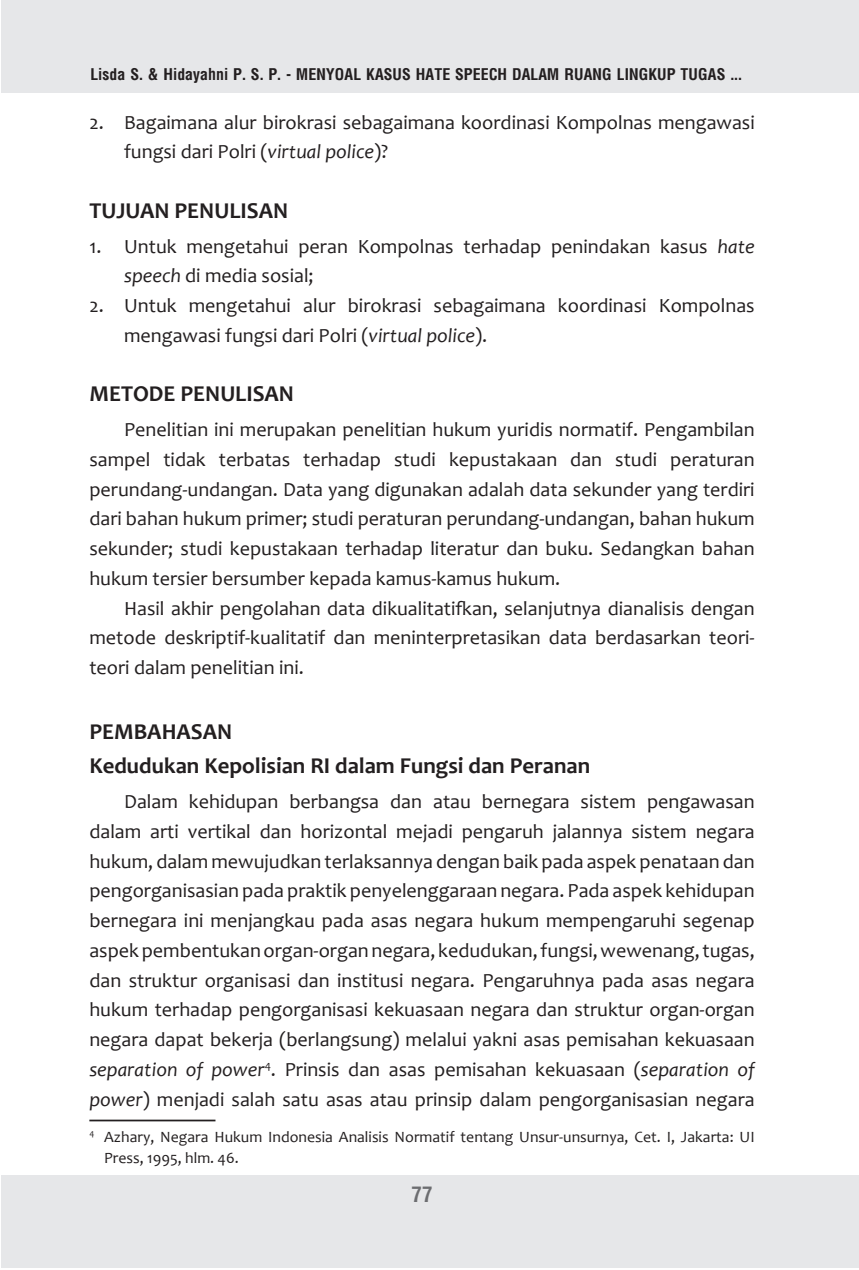
<style>
.page{position:relative;width:859px;height:1270px;background:#fff}
.page>*{position:absolute;margin:0;border:0;box-sizing:border-box;transform-origin:0 0}
.sub_bab{font:700 22.75px "Candara";color:#231f20}
.t1{font:700 21px "Arena Condensed";color:#6c6d70}
.Paragraph_1{font:20.12px/29.8px "Candara";color:#231f20;text-align:justify}
.no_1{font:20.12px/29.8px "Candara";color:#231f20}
.footnote{font:15.75px/21px "Candara";color:#231f20}
.footnote-2{font:700 15.75px "Arena Condensed";color:#231f20}
.s1{font-style:italic}
</style>
<div class="page">
<hr style="left:0;top:1px;width:1px;height:92px;background:#e6e7e9">
<hr style="left:0;top:1176px;width:1px;height:92px;background:#e6e7e9">
<div style="left:1px;top:1px;width:857px;height:92px;background:#e6e7e9"></div>
<div style="left:1px;top:1176px;width:857px;height:92px;background:#e6e7e9"></div>
<hr style="left:89px;top:1120px;width:126px;height:1px;background:#231f20">
<p class="footnote-2" style="left:90px;top:64px;width:653px">Lisda S. &amp; Hidayahni P. S. P. - MENYOAL KASUS HATE SPEECH DALAM RUANG LINGKUP TUGAS ...</p>
<p class="no_1" style="left:124px;top:107px;width:632px;text-indent:-35px">2. Bagaimana alur birokrasi sebagaimana koordinasi Kompolnas mengawasi fungsi dari Polri (<span class="s1">virtual police</span>)?</p>
<p class="sub_bab" style="left:89px;top:196px;width:200px">TUJUAN PENULISAN</p>
<p class="no_1" style="left:124px;top:231px;width:632px;text-indent:-35px">1. Untuk mengetahui peran Kompolnas terhadap penindakan kasus <span class="s1">hate speech</span> di media sosial;</p>
<p class="no_1" style="left:124px;top:291px;width:632px;text-indent:-35px">2. Untuk mengetahui alur birokrasi sebagaimana koordinasi Kompolnas mengawasi fungsi dari Polri (<span class="s1">virtual police</span>).</p>
<p class="sub_bab" style="left:89px;top:380px;width:206px">METODE PENULISAN</p>
<p class="Paragraph_1" style="left:89px;top:415px;width:666px;text-indent:35px">Penelitian ini merupakan penelitian hukum yuridis normatif. Pengambilan sampel tidak terbatas terhadap studi kepustakaan dan studi peraturan perundang-undangan. Data yang digunakan adalah data sekunder yang terdiri dari bahan hukum primer; studi peraturan perundang-undangan, bahan hukum sekunder; studi kepustakaan terhadap literatur dan buku. Sedangkan bahan hukum tersier bersumber kepada kamus-kamus hukum.</p>
<p class="Paragraph_1" style="left:89px;top:593px;width:666px;text-indent:35px">Hasil akhir pengolahan data dikualitatifkan, selanjutnya dianalisis dengan metode deskriptif-kualitatif dan meninterpretasikan data berdasarkan teori&shy;teori dalam penelitian ini.</p>
<p class="sub_bab" style="left:89px;top:717px;width:144px">PEMBAHASAN</p>
<p class="sub_bab" style="left:89px;top:752px;width:502px">Kedudukan Kepolisian RI dalam Fungsi dan Peranan</p>
<p class="Paragraph_1" style="left:89px;top:786px;width:666px;text-indent:35px">Dalam kehidupan berbangsa dan atau bernegara sistem pengawasan dalam arti vertikal dan horizontal mejadi pengaruh jalannya sistem negara hukum, dalam mewujudkan terlaksannya dengan baik pada aspek penataan dan pengorganisasian pada praktik penyelenggaraan negara. Pada aspek kehidupan bernegara ini menjangkau pada asas negara hukum mempengaruhi segenap aspek pembentukan organ-organ negara, kedudukan, fungsi, wewenang, tugas, dan struktur organisasi dan institusi negara. Pengaruhnya pada asas negara hukum terhadap pengorganisasi kekuasaan negara dan struktur organ-organ negara dapat bekerja (berlangsung) melalui yakni asas pemisahan kekuasaan <span class="s1">separation of power</span> . Prinsis dan asas pemisahan kekuasaan (<span class="s1">separation of power</span>) menjadi salah satu asas atau prinsip dalam pengorganisasian negara</p>
<p class="footnote" style="left:104px;top:1126px;width:651px">Azhary, Negara Hukum Indonesia Analisis Normatif tentang Unsur-unsurnya, Cet. I, Jakarta: UI<br>Press, 1995, hlm. 46.</p>
<p class="t1" style="left:411px;top:1182px;width:23px">77</p>
</div>
